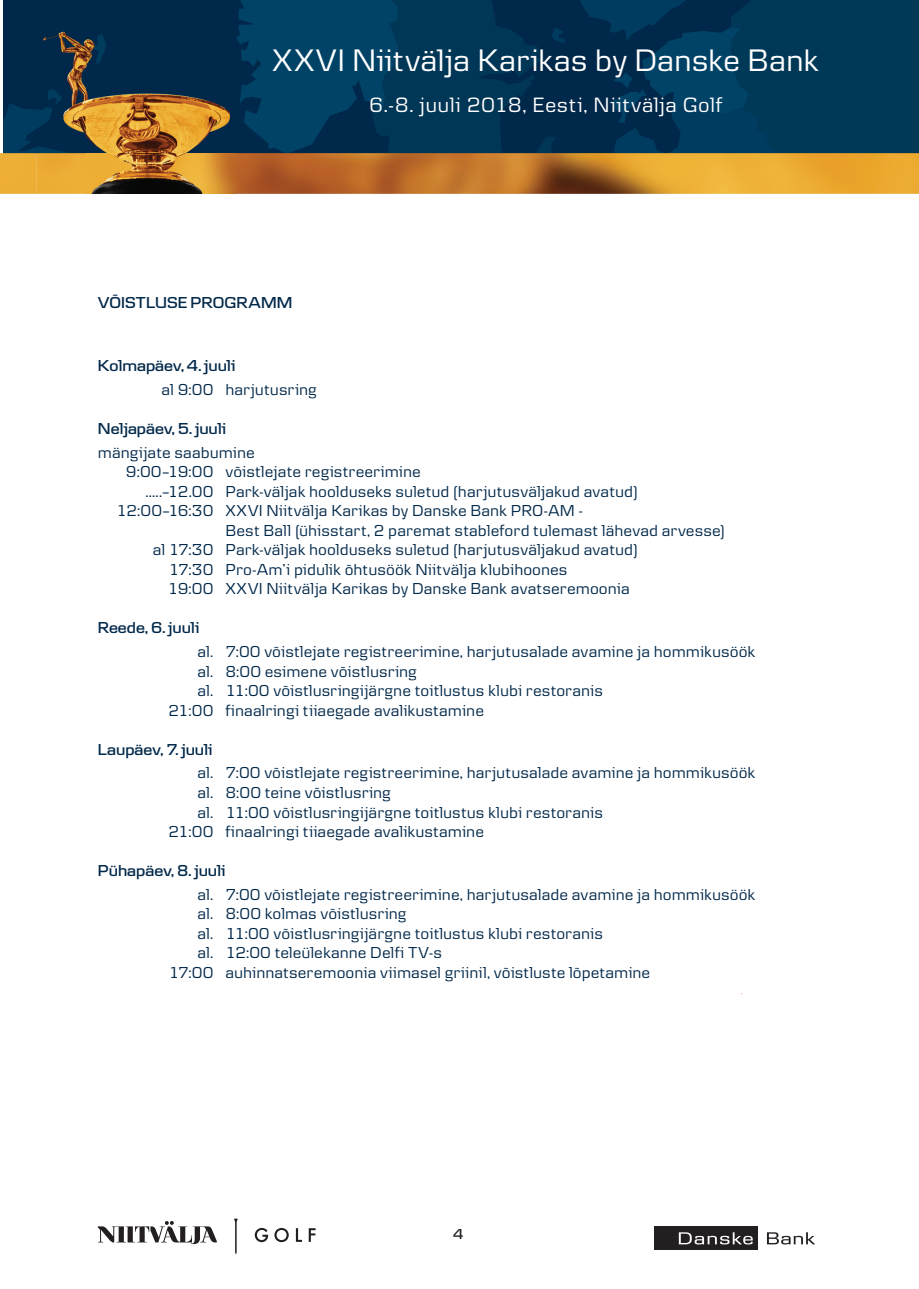
<style>
.page{position:relative;width:919px;height:1289px;background:#fff}
.page>*{position:absolute;margin:0;border:0;box-sizing:border-box;transform-origin:0 0}
.t1{font:32.4px "Danske Text";color:#fff}
.t2{font:21.6px "Danske Text";letter-spacing:.025em;color:#fff}
.t3{font:16.5px "Danske Text";color:#00284a}
.t4{font:600 16.5px "Danske Headline";color:#00284a}
.t5{font:600 15px "Danske Headline";color:#231f20}
</style>
<div class="page">
<div style="left:3px;top:0;width:915px;height:153px;background:#00284a"></div>
<svg style="left:3px;top:103px;width:34px;height:50px"></svg>
<img style="left:0;top:153px;width:918px;height:41px">
<img style="left:37px;top:31px;width:199px;height:163px">
<svg style="left:236px;top:0;width:682px;height:153px"></svg>
<img style="left:93px;top:34px;width:13px;height:30px">
<img style="left:37px;top:89px;width:33px;height:64px">
<svg style="left:98px;top:1221px;width:119px;height:22px"></svg>
<svg style="left:234px;top:1218px;width:4px;height:36px"></svg>
<svg style="left:255px;top:1227px;width:13px;height:15px"></svg>
<svg style="left:274px;top:1227px;width:15px;height:15px"></svg>
<svg style="left:296px;top:1228px;width:6px;height:13px"></svg>
<svg style="left:309px;top:1228px;width:6px;height:13px"></svg>
<svg style="left:654px;top:1226px;width:104px;height:24px"></svg>
<div style="left:654px;top:1225px;width:103px;height:24px;background:#231f20"></div>
<svg style="left:678px;top:1232px;width:74px;height:12px"></svg>
<svg style="left:767px;top:1232px;width:48px;height:12px"></svg>
<h1 class="t1" style="left:272px;top:41px;width:548px">XXVI Niitvälja Karikas by Danske Bank</h1>
<h2 class="t2" style="left:369px;top:92px;width:354px">6.-8. juuli 2018, Eesti, Niitvälja Golf</h2>
<p class="t4" style="left:98px;top:293px;width:196px">VÕISTLUSE PROGRAMM</p>
<p class="t4" style="left:98px;top:356px;width:139px">Kolmapäev, 4. juuli</p>
<p class="t3" style="left:161px;top:380px;width:157px">al 9:00 harjutusring</p>
<p class="t4" style="left:98px;top:419px;width:130px">Neljapäev, 5. juuli</p>
<p class="t3" style="left:98px;top:442px;width:158px">mängijate saabumine</p>
<p class="t3" style="left:126px;top:462px;width:296px">9:00–19:00 võistlejate registreerimine</p>
<p class="t3" style="left:145px;top:481px;width:494px">.....–12.00 Park-väljak hoolduseks suletud (harjutusväljakud avatud)</p>
<p class="t3" style="left:116px;top:501px;width:468px">12:00–16:30 XXVI Niitvälja Karikas by Danske Bank PRO-AM -</p>
<p class="t3" style="left:225px;top:520px;width:501px">Best Ball (ühisstart, 2 paremat stableford tulemast lähevad arvesse)</p>
<p class="t3" style="left:153px;top:540px;width:486px">al 17:30 Park-väljak hoolduseks suletud (harjutusväljakud avatud)</p>
<p class="t3" style="left:169px;top:559px;width:400px">17:30 Pro-Am’i pidulik õhtusöök Niitvälja klubihoones</p>
<p class="t3" style="left:168px;top:579px;width:463px">19:00 XXVI Niitvälja Karikas by Danske Bank avatseremoonia</p>
<p class="t4" style="left:98px;top:618px;width:103px">Reede, 6. juuli</p>
<p class="t3" style="left:197px;top:642px;width:559px">al. 7:00 võistlejate registreerimine, harjutusalade avamine ja hommikusöök</p>
<p class="t3" style="left:197px;top:661px;width:221px">al. 8:00 esimene võistlusring</p>
<p class="t3" style="left:197px;top:681px;width:407px">al. 11:00 võistlusringijärgne toitlustus klubi restoranis</p>
<p class="t3" style="left:168px;top:700px;width:317px">21:00 finaalringi tiiaegade avalikustamine</p>
<p class="t4" style="left:98px;top:739px;width:116px">Laupäev, 7. juuli</p>
<p class="t3" style="left:197px;top:763px;width:559px">al. 7:00 võistlejate registreerimine, harjutusalade avamine ja hommikusöök</p>
<p class="t3" style="left:197px;top:783px;width:195px">al. 8:00 teine võistlusring</p>
<p class="t3" style="left:197px;top:802px;width:407px">al. 11:00 võistlusringijärgne toitlustus klubi restoranis</p>
<p class="t3" style="left:168px;top:822px;width:317px">21:00 finaalringi tiiaegade avalikustamine</p>
<p class="t4" style="left:98px;top:861px;width:129px">Pühapäev, 8. juuli</p>
<p class="t3" style="left:197px;top:884px;width:559px">al. 7:00 võistlejate registreerimine, harjutusalade avamine ja hommikusöök</p>
<p class="t3" style="left:197px;top:904px;width:210px">al. 8:00 kolmas võistlusring</p>
<p class="t3" style="left:197px;top:923px;width:407px">al. 11:00 võistlusringijärgne toitlustus klubi restoranis</p>
<p class="t3" style="left:197px;top:943px;width:246px">al. 12:00 teleülekanne Delfi TV-s</p>
<p class="t3" style="left:169px;top:962px;width:483px">17:00 auhinnatseremoonia viimasel griinil, võistluste lõpetamine</p>
<p class="t5" style="left:453px;top:1224px;width:12px">4</p>
</div>
